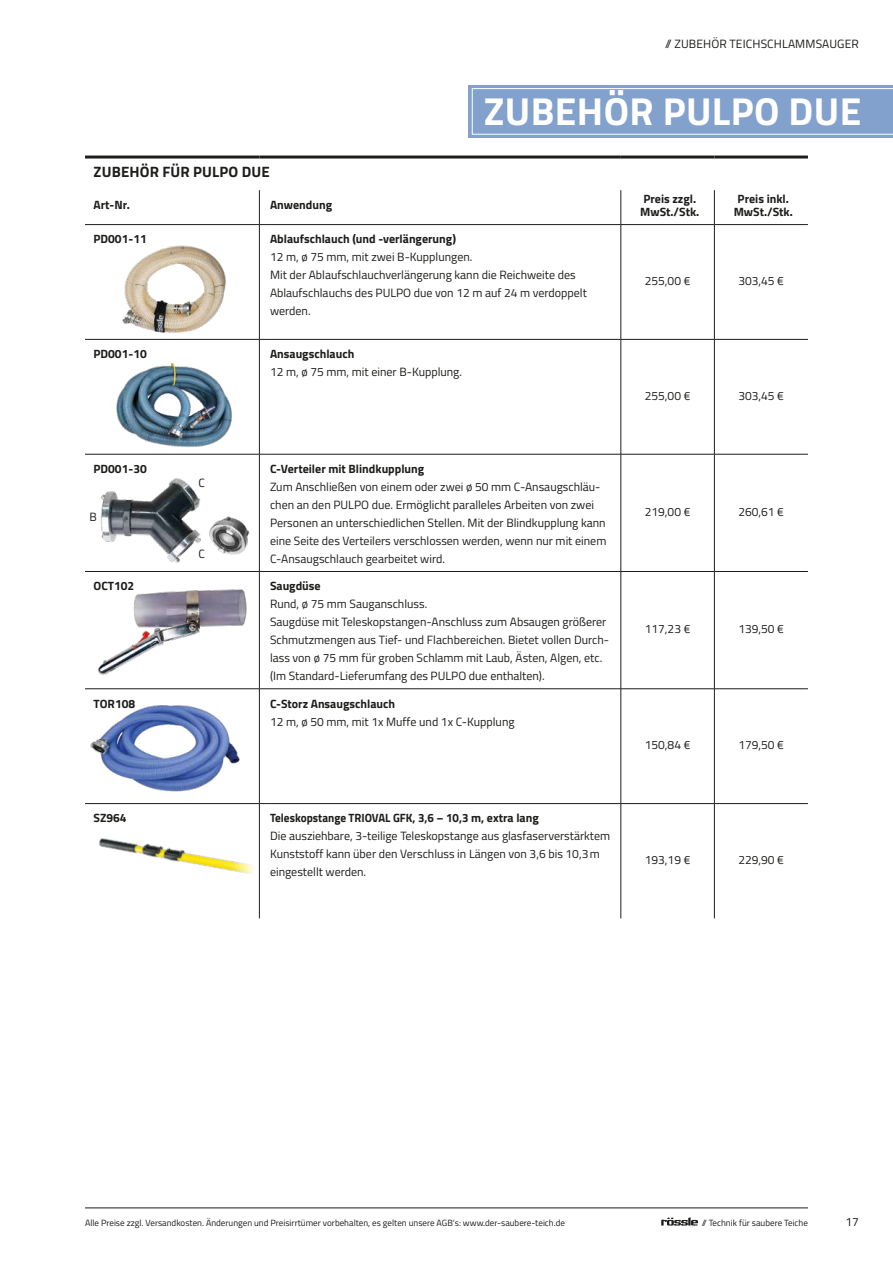
<style>
.page{position:relative;width:893px;height:1263px;background:#fff}
.page>*{position:absolute;margin:0;border:0;box-sizing:border-box;transform-origin:0 0}
.t1{font:700 39px "Titillium Web";letter-spacing:.01em;color:#fff}
.t2{font:700 15px "Titillium Web";letter-spacing:.01em;color:#1d1d1b}
.t3{font:12px/18px "Titillium Web";color:#1d1d1b}
.t4{font:700 12px/13.5px "Titillium Web";color:#1d1d1b}
.t5{font:700 12px "Titillium Web";color:#1d1d1b;scale:.94 1}
.t6{font:9px "Titillium Web";color:#1d1d1b}
</style>
<div class="page">
<hr style="left:85px;top:1207px;width:723px;height:1px;background:#1d1d1b">
<svg style="left:661px;top:1217px;width:37px;height:8px"></svg>
<div style="left:468px;top:85px;width:425px;height:53px;background:#82a1cc"></div>
<svg style="left:472px;top:88px;width:421px;height:47px"></svg>
<img style="left:85px;top:779px;width:186px;height:140px">
<img style="left:90px;top:705px;width:156px;height:92px">
<img style="left:100px;top:478px;width:150px;height:85px">
<img style="left:97px;top:589px;width:150px;height:86px">
<img style="left:116px;top:364px;width:116px;height:83px">
<img style="left:122px;top:245px;width:104px;height:88px">
<hr style="left:259px;top:190px;width:1px;height:34px;background:#1d1d1b">
<hr style="left:259px;top:225px;width:1px;height:114px;background:#1d1d1b">
<hr style="left:259px;top:340px;width:1px;height:114px;background:#1d1d1b">
<hr style="left:259px;top:454px;width:1px;height:117px;background:#1d1d1b">
<hr style="left:259px;top:572px;width:1px;height:116px;background:#1d1d1b">
<hr style="left:259px;top:689px;width:1px;height:114px;background:#1d1d1b">
<hr style="left:259px;top:804px;width:1px;height:114px;background:#1d1d1b">
<hr style="left:85px;top:224px;width:174px;height:1px;background:#1d1d1b">
<hr style="left:270px;top:224px;width:351px;height:1px;background:#1d1d1b">
<hr style="left:621px;top:224px;width:93px;height:1px;background:#1d1d1b">
<hr style="left:714px;top:224px;width:94px;height:1px;background:#1d1d1b">
<hr style="left:85px;top:339px;width:174px;height:1px;background:#1d1d1b">
<hr style="left:270px;top:339px;width:351px;height:1px;background:#1d1d1b">
<hr style="left:621px;top:339px;width:93px;height:1px;background:#1d1d1b">
<hr style="left:714px;top:339px;width:94px;height:1px;background:#1d1d1b">
<hr style="left:85px;top:454px;width:174px;height:1px;background:#1d1d1b">
<hr style="left:270px;top:454px;width:351px;height:1px;background:#1d1d1b">
<hr style="left:621px;top:454px;width:93px;height:1px;background:#1d1d1b">
<hr style="left:714px;top:454px;width:94px;height:1px;background:#1d1d1b">
<hr style="left:85px;top:571px;width:174px;height:1px;background:#1d1d1b">
<hr style="left:270px;top:571px;width:351px;height:1px;background:#1d1d1b">
<hr style="left:621px;top:571px;width:93px;height:1px;background:#1d1d1b">
<hr style="left:714px;top:571px;width:94px;height:1px;background:#1d1d1b">
<hr style="left:85px;top:688px;width:174px;height:1px;background:#1d1d1b">
<hr style="left:270px;top:688px;width:351px;height:1px;background:#1d1d1b">
<hr style="left:621px;top:688px;width:93px;height:1px;background:#1d1d1b">
<hr style="left:714px;top:688px;width:94px;height:1px;background:#1d1d1b">
<hr style="left:85px;top:803px;width:174px;height:1px;background:#1d1d1b">
<hr style="left:270px;top:803px;width:351px;height:1px;background:#1d1d1b">
<hr style="left:621px;top:803px;width:93px;height:1px;background:#1d1d1b">
<hr style="left:714px;top:803px;width:94px;height:1px;background:#1d1d1b">
<hr style="left:621px;top:190px;width:1px;height:34px;background:#1d1d1b">
<hr style="left:621px;top:225px;width:1px;height:114px;background:#1d1d1b">
<hr style="left:714px;top:225px;width:1px;height:114px;background:#1d1d1b">
<hr style="left:621px;top:340px;width:1px;height:114px;background:#1d1d1b">
<hr style="left:714px;top:340px;width:1px;height:114px;background:#1d1d1b">
<hr style="left:621px;top:454px;width:1px;height:117px;background:#1d1d1b">
<hr style="left:714px;top:454px;width:1px;height:117px;background:#1d1d1b">
<hr style="left:621px;top:572px;width:1px;height:116px;background:#1d1d1b">
<hr style="left:714px;top:572px;width:1px;height:116px;background:#1d1d1b">
<hr style="left:621px;top:689px;width:1px;height:114px;background:#1d1d1b">
<hr style="left:714px;top:689px;width:1px;height:114px;background:#1d1d1b">
<hr style="left:621px;top:804px;width:1px;height:114px;background:#1d1d1b">
<hr style="left:714px;top:804px;width:1px;height:114px;background:#1d1d1b">
<hr style="left:85px;top:156px;width:174px;height:3px;background:#1d1d1b">
<svg style="left:259px;top:156px;width:11px;height:3px"></svg>
<hr style="left:270px;top:156px;width:351px;height:3px;background:#1d1d1b">
<hr style="left:621px;top:156px;width:93px;height:3px;background:#1d1d1b">
<hr style="left:714px;top:156px;width:94px;height:3px;background:#1d1d1b">
<hr style="left:714px;top:190px;width:1px;height:34px;background:#1d1d1b">
<p class="t3" style="left:665px;top:34px;width:195px">// ZUBEHÖR TEICHSCHLAMMSAUGER</p>
<h1 class="t1" style="left:484px;top:82px;width:379px">ZUBEHÖR PULPO DUE</h1>
<p class="t2" style="left:94px;top:161px;width:178px">ZUBEHÖR FÜR PULPO DUE</p>
<p class="t4" style="left:94px;top:198px;width:38px">Art-Nr.</p>
<p class="t4" style="left:270px;top:198px;width:64px">Anwendung</p>
<p class="t4" style="left:640px;top:191px;width:61px">Preis zzgl.<br>MwSt./Stk.</p>
<p class="t4" style="left:734px;top:191px;width:61px;text-align:center">Preis inkl.<br>MwSt./Stk.</p>
<p class="t4" style="left:94px;top:232px;width:55px">PD001-11</p>
<p class="t4" style="left:270px;top:232px;width:187px">Ablaufschlauch (und -verlängerung)</p>
<p class="t3" style="left:270px;top:248px;width:318px">12 m, ø 75 mm, mit zwei B-Kupplungen.<br>Mit der Ablaufschlauchverlängerung kann die Reichweite des Ablaufschlauchs des PULPO due von 12 m auf 24 m verdoppelt werden.</p>
<p class="t3" style="left:645px;top:271px;width:47px">255,00 €</p>
<p class="t3" style="left:738px;top:271px;width:47px">303,45 €</p>
<p class="t4" style="left:94px;top:347px;width:55px">PD001-10</p>
<p class="t4" style="left:270px;top:347px;width:86px">Ansaugschlauch</p>
<p class="t3" style="left:270px;top:362px;width:194px">12 m, ø 75 mm, mit einer B-Kupplung.</p>
<p class="t4" style="left:94px;top:461px;width:55px">PD001-30</p>
<p class="t4" style="left:270px;top:461px;width:156px">C-Verteiler mit Blindkupplung</p>
<p class="t3" style="left:270px;top:477px;width:338px">Zum Anschließen von einem oder zwei ø 50 mm C-Ansaugschläu&shy;chen an den PULPO due. Ermöglicht paralleles Arbeiten von zwei Personen an unterschiedlichen Stellen. Mit der Blindkupplung kann eine Seite des Verteilers verschlossen werden, wenn nur mit einem C-Ansaugschlauch gearbeitet wird.</p>
<p class="t3" style="left:198px;top:473px;width:8px">C</p>
<p class="t3" style="left:89px;top:507px;width:9px">B</p>
<p class="t3" style="left:198px;top:545px;width:8px">C</p>
<p class="t4" style="left:94px;top:579px;width:42px">OCT102</p>
<p class="t4" style="left:270px;top:579px;width:52px">Saugdüse</p>
<p class="t3" style="left:270px;top:594px;width:341px">Rund, ø 75 mm Sauganschluss.<br>Saugdüse mit Teleskopstangen-Anschluss zum Absaugen größerer Schmutzmengen aus Tief- und Flachbereichen. Bietet vollen Durch&shy;lass von ø 75 mm für groben Schlamm mit Laub, Ästen, Algen, etc. (Im Standard-Lieferumfang des PULPO due enthalten).</p>
<p class="t4" style="left:94px;top:696px;width:43px">TOR108</p>
<p class="t4" style="left:270px;top:696px;width:127px">C-Storz Ansaugschlauch</p>
<p class="t3" style="left:270px;top:712px;width:246px">12 m, ø 50 mm, mit 1x Muffe und 1x C-Kupplung</p>
<p class="t4" style="left:94px;top:811px;width:35px">SZ964</p>
<p class="t5" style="left:270px;top:809px;width:287px">Teleskopstange TRIOVAL GFK, 3,6 – 10,3 m, extra lang</p>
<p class="t3" style="left:270px;top:826px;width:342px">Die ausziehbare, 3-teilige Teleskopstange aus glasfaserverstärktem<br>Kunststoff kann über den Verschluss in Längen von 3,6 bis 10,3m eingestellt werden.</p>
<p class="t3" style="left:645px;top:386px;width:47px">255,00 €</p>
<p class="t3" style="left:738px;top:386px;width:47px">303,45 €</p>
<p class="t3" style="left:645px;top:502px;width:47px">219,00 €</p>
<p class="t3" style="left:738px;top:502px;width:47px">260,61 €</p>
<p class="t3" style="left:645px;top:619px;width:47px">117,23 €</p>
<p class="t3" style="left:738px;top:619px;width:47px">139,50 €</p>
<p class="t3" style="left:645px;top:735px;width:47px">150,84 €</p>
<p class="t3" style="left:738px;top:735px;width:47px">179,50 €</p>
<p class="t3" style="left:645px;top:850px;width:47px">193,19 €</p>
<p class="t3" style="left:738px;top:850px;width:47px">229,90 €</p>
<p class="t6" style="left:85px;top:1216px;width:481px">Alle Preise zzgl. Versandkosten. Änderungen und Preisirrtümer vorbehalten, es gelten unsere AGB‘s: www.der-saubere-teich.de</p>
<p class="t6" style="left:702px;top:1216px;width:108px">// Technik für saubere Teiche</p>
<p class="t3" style="left:845px;top:1212px;width:15px">17</p>
</div>
